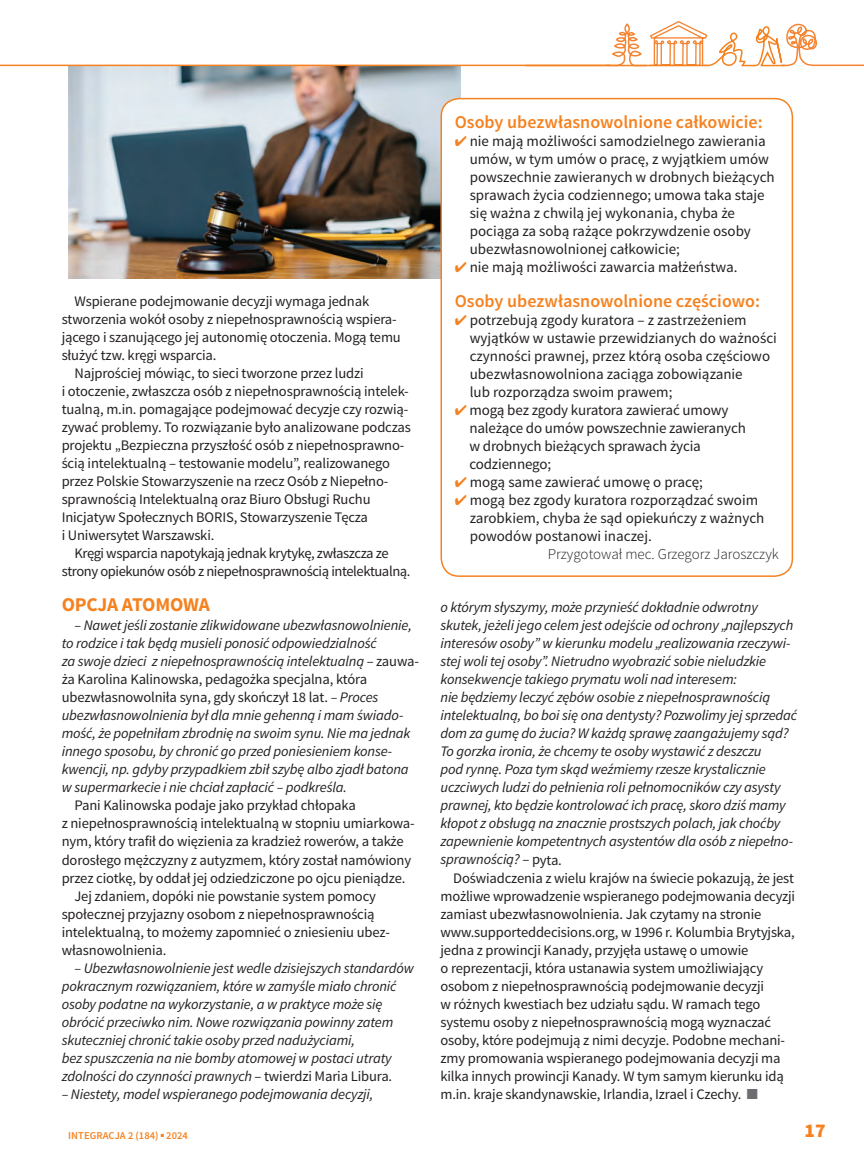
<style>
.page{position:relative;width:864px;height:1170px;background:#fff}
.page>*{position:absolute;margin:0;border:0;box-sizing:border-box;transform-origin:0 0}
.t1{font:700 19.5px "Source Sans Pro";letter-spacing:-.01em;color:#f58220}
.t2{font:900 19.5px "Source Sans Pro";color:#f58220}
.t3{font:600 18px "Source Sans Pro";color:#f58220}
.t4{font:15px/18px "Source Sans Pro";color:#231f20}
.t5{font:300 15px "Source Sans Pro";color:#231f20}
.t6{font:14.55px/18px "Source Sans Pro";letter-spacing:-.01em;color:#231f20}
.t7{font:italic 14.55px/18px "Source Sans Pro";letter-spacing:-.01em;color:#231f20}
.t8{font:14.55px/18px "Source Sans Pro";letter-spacing:-.03em;color:#231f20}
.t9{font:600 10.5px "Source Sans Pro";color:#f58220}
.s1{font-style:normal}
.s2{color:#f58220}
.s3{color:#6c6d70}
</style>
<div class="page">
<img style="left:68px;top:66px;width:392px;height:213px">
<svg style="left:524px;top:21px;width:339px;height:46px"></svg>
<hr style="left:0;top:65px;width:609px;height:1px;background:#f58220">
<div style="left:441px;top:99px;width:351px;height:477px;background:#fff;border-radius:18px"></div>
<div style="left:440px;top:98px;width:352px;height:479px;border:2px solid #f58220;border-radius:18px"></div>
<p class="t6" style="left:62px;top:292px;width:340px;text-indent:13px">Wspierane podejmowanie decyzji wymaga jednak stworzenia wokół osoby z niepełnosprawnością wspiera&shy;jącego i szanującego jej autonomię otoczenia. Mogą temu służyć tzw. kręgi wsparcia.</p>
<p class="t6" style="left:62px;top:364px;width:350px;text-indent:13px">Najprościej mówiąc, to sieci tworzone przez ludzi<br>i otoczenie, zwłaszcza osób z niepełnosprawnością intelek&shy;tualną, m.in. pomagające podejmować decyzje czy rozwią&shy;zywać problemy. to rozwiązanie było analizowane podczas projektu „Bezpieczna przyszłość osób z niepełnosprawno&shy;ścią intelektualną – testowanie modelu”, realizowanego przez Polskie stowarzyszenie na rzecz Osób z Niepełno&shy;sprawnością intelektualną oraz Biuro Obsługi Ruchu inicjatyw społecznych BORis, stowarzyszenie tęcza<br>i Uniwersytet Warszawski.</p>
<p class="t8" style="left:62px;top:544px;width:350px;text-indent:13px">Kręgi wsparcia napotykają jednak krytykę, zwłaszcza ze strony opiekunów osób z niepełnosprawnością intelektualną.</p>
<h2 class="t1" style="left:62px;top:592px;width:150px">OPCJA ATOMOWA</h2>
<p class="t7" style="left:62px;top:616px;width:358px;text-indent:13px">– Nawet jeśli zostanie zlikwidowane ubezwłasnowolnienie, to rodzice i tak będą musieli ponosić odpowiedzialność<br>za swoje dzieci z niepełnosprawnością intelektualną <span class="s1">– zauwa&shy;ża Karolina Kalinowska, pedagożka specjalna, która ubezwłasnowolniła syna, gdy skończył 18 lat.</span> – Proces ubezwłasnowolnienia był dla mnie gehenną i mam świado&shy;mość, że popełniłam zbrodnię na swoim synu. Nie ma jednak innego sposobu, by chronić go przed poniesieniem konse&shy;kwencji, np. gdyby przypadkiem zbił szybę albo zjadł batona w supermarkecie i nie chciał zapłacić – podkreśla.</p>
<p class="t6" style="left:62px;top:796px;width:354px;text-indent:13px">Pani Kalinowska podaje jako przykład chłopaka<br>z niepełnosprawnością intelektualną w stopniu umiarkowa&shy;nym, który trafił do więzienia za kradzież rowerów, a także dorosłego mężczyzny z autyzmem, który został namówiony przez ciotkę, by oddał jej odziedziczone po ojcu pieniądze.</p>
<p class="t6" style="left:62px;top:886px;width:329px;text-indent:13px">Jej zdaniem, dopóki nie powstanie system pomocy społecznej przyjazny osobom z niepełnosprawnością intelektualną, to możemy zapomnieć o zniesieniu ubez&shy;własnowolnienia.</p>
<p class="t7" style="left:62px;top:958px;width:354px;text-indent:13px">– Ubezwłasnowolnienie jest wedle dzisiejszych standardów pokracznym rozwiązaniem, które w zamyśle miało chronić osoby podatne na wykorzystanie, a w praktyce może się obrócić przeciwko nim. Nowe rozwiązania powinny zatem skuteczniej chronić takie osoby przed nadużyciami,<br>bez spuszczenia na nie bomby atomowej w postaci utraty zdolności do czynności prawnych <span class="s1">– twierdzi Maria Libura.</span></p>
<p class="t7" style="left:62px;top:1084px;width:313px">– Niestety, model wspieranego podejmowania decyzji,</p>
<h2 class="t3" style="left:454px;top:111px;width:309px">osoby ubezwłasnowolnione całkowicie:</h2>
<p class="t4" style="left:469px;top:132px;width:306px;text-indent:-15px"><span class="s2">✔</span> nie mają możliwości samodzielnego zawierania umów, w tym umów o pracę, z wyjątkiem umów powszechnie zawieranych w drobnych bieżących sprawach życia codziennego; umowa taka staje się ważna z chwilą jej wykonania, chyba że pociąga za sobą rażące pokrzywdzenie osoby ubezwłasnowolnionej całkowicie;</p>
<p class="t4" style="left:454px;top:258px;width:284px"><span class="s2">✔</span> nie mają możliwości zawarcia małżeństwa.</p>
<h2 class="t3" style="left:454px;top:289px;width:306px">osoby ubezwłasnowolnione częściowo:</h2>
<p class="t4" style="left:469px;top:311px;width:308px;text-indent:-15px"><span class="s2">✔</span> potrzebują zgody kuratora – z zastrzeżeniem wyjątków w ustawie przewidzianych do ważności czynności prawnej, przez którą osoba częściowo ubezwłasnowolniona zaciąga zobowiązanie<br>lub rozporządza swoim prawem;</p>
<p class="t4" style="left:469px;top:401px;width:278px;text-indent:-15px"><span class="s2">✔</span> mogą bez zgody kuratora zawierać umowy należące do umów powszechnie zawieranych w drobnych bieżących sprawach życia codziennego;</p>
<p class="t4" style="left:454px;top:473px;width:249px"><span class="s2">✔</span> mogą same zawierać umowę o pracę;</p>
<p class="t4" style="left:469px;top:491px;width:296px;text-indent:-15px"><span class="s2">✔</span> mogą bez zgody kuratora rozporządzać swoim zarobkiem, chyba że sąd opiekuńczy z ważnych powodów postanowi inaczej.</p>
<p class="t5" style="left:547px;top:545px;width:232px">Przygotował mec. Grzegorz Jaroszczyk</p>
<p class="t7" style="left:440px;top:598px;width:358px">o którym słyszymy, może przynieść dokładnie odwrotny skutek, jeżeli jego celem jest odejście od ochrony „najlepszych interesów osoby” w kierunku modelu „realizowania rzeczywi&shy;stej woli tej osoby”. Nietrudno wyobrazić sobie nieludzkie konsekwencje takiego prymatu woli nad interesem:<br>nie będziemy leczyć zębów osobie z niepełnosprawnością intelektualną, bo boi się ona dentysty? Pozwolimy jej sprzedać dom za gumę do żucia? W każdą sprawę zaangażujemy sąd?<br>To gorzka ironia, że chcemy te osoby wystawić z deszczu<br>pod rynnę. Poza tym skąd weźmiemy rzesze krystalicznie uczciwych ludzi do pełnienia roli pełnomocników czy asysty prawnej, kto będzie kontrolować ich pracę, skoro dziś mamy kłopot z obsługą na znacznie prostszych polach, jak choćby zapewnienie kompetentnych asystentów dla osób z niepełno&shy;sprawnością? <span class="s1">– pyta.</span></p>
<p class="t6" style="left:440px;top:868px;width:356px;text-indent:13px">Doświadczenia z wielu krajów na świecie pokazują, że jest możliwe wprowadzenie wspieranego podejmowania decyzji zamiast ubezwłasnowolnienia. Jak czytamy na stronie www.supporteddecisions.org, w 1996 r. Kolumbia Brytyjska, jedna z prowincji Kanady, przyjęła ustawę o umowie<br>o reprezentacji, która ustanawia system umożliwiający osobom z niepełnosprawnością podejmowanie decyzji<br>w różnych kwestiach bez udziału sądu. W ramach tego systemu osoby z niepełnosprawnością mogą wyznaczać osoby, które podejmują z nimi decyzje. Podobne mechani&shy;zmy promowania wspieranego podejmowania decyzji ma kilka innych prowincji Kanady. W tym samym kierunku idą m.in. kraje skandynawskie, irlandia, izrael i Czechy. <span class="s3">■</span></p>
<p class="t9" style="left:68px;top:1128px;width:121px">INTEGRACJA 2 (184) ■ 2024</p>
<h1 class="t2" style="left:804px;top:1117px;width:23px">17</h1>
</div>
